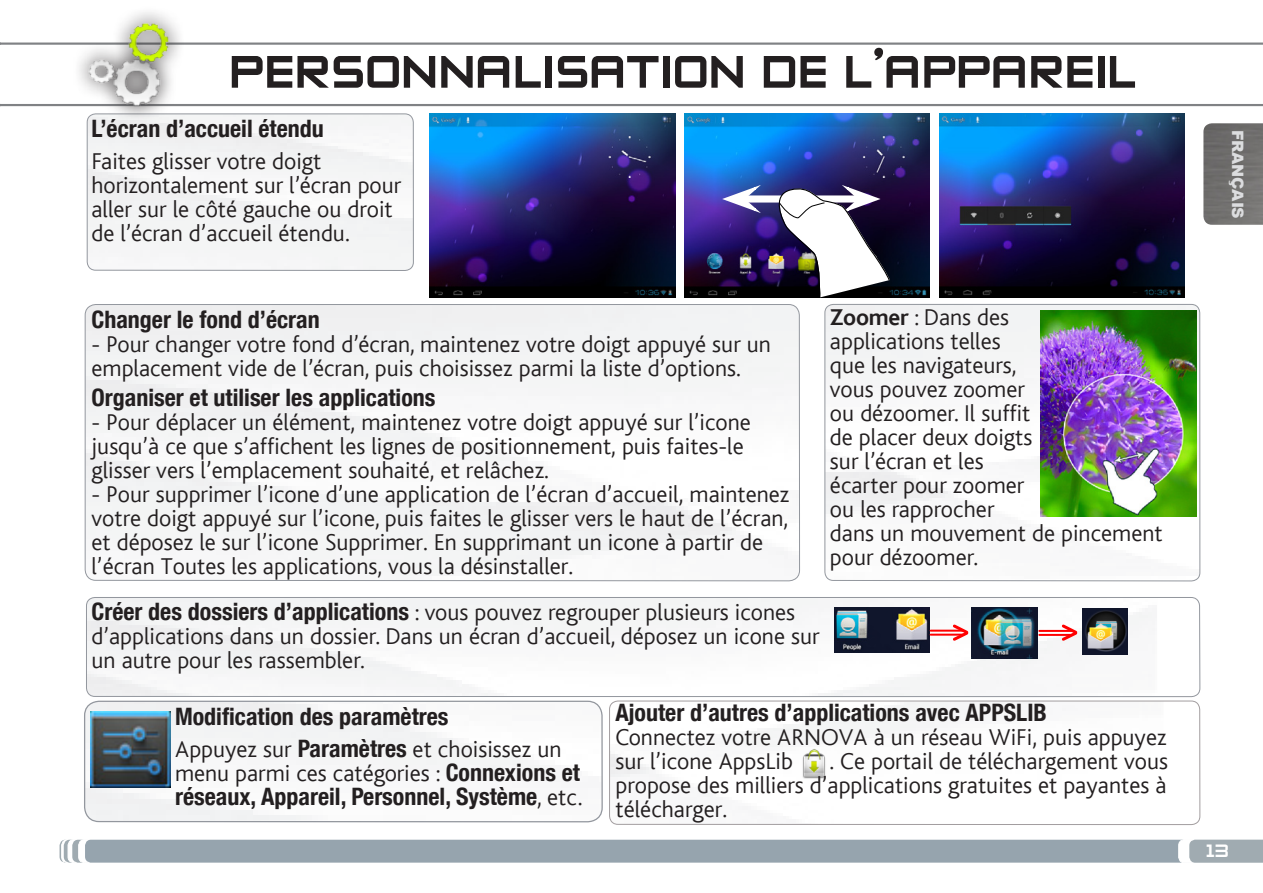
<style>
.page{position:relative;width:1263px;height:893px;background:#fff}
.page>*{position:absolute;margin:0;border:0;box-sizing:border-box;transform-origin:0 0}
.section_title{font:54px "Zero Twos";color:#231f20}
.t1{font:300 24px/24px "Bliss";color:#231f20}
.t2{font:700 condensed 24px/24px "Helvetica Neue LT Com";color:#231f20}
.t3{font:21px "Zero Twos";color:#fff}
.t4{font:900 15.6px "Arial";letter-spacing:-.01em;color:#dcdddf}
.s1{font-family:"Helvetica Neue LT Com";font-weight:700;font-stretch:condensed}
.s2{font-weight:700}
.s3{font-family:"Bliss";font-weight:300;font-stretch:normal}
</style>
<div class="page">
<svg style="left:60px;top:839px;width:1203px;height:24px;background:#9daab3"></svg>
<hr style="left:0;top:43px;width:1263px;height:2px;background:#808285">
<hr style="left:0;top:104px;width:1263px;height:2px;background:#808285">
<img style="left:826px;top:304px;width:374px;height:277px">
<div style="left:824px;top:304px;width:376px;height:277px;border:1px solid #93979e;border-radius:9px"></div>
<div style="left:87px;top:114px;width:327px;height:157px;border:1px solid #93979e;border-radius:9px"></div>
<img style="left:685px;top:114px;width:245px;height:183px">
<svg style="left:73px;top:12px;width:111px;height:110px"></svg>
<img style="left:87px;top:21px;width:83px;height:86px">
<img style="left:939px;top:114px;width:245px;height:183px">
<img style="left:85px;top:701px;width:517px;height:120px">
<div style="left:84px;top:701px;width:519px;height:121px;border:1px solid #93979e;border-radius:15px"></div>
<div style="left:609px;top:701px;width:591px;height:124px;border:1px solid #a29d9f;border-radius:9px"></div>
<img style="left:86px;top:597px;width:1066px;height:100px">
<div style="left:86px;top:597px;width:1114px;height:100px;border:1px solid #93979e;border-radius:9px"></div>
<img style="left:835px;top:607px;width:95px;height:45px">
<img style="left:971px;top:607px;width:67px;height:51px">
<img style="left:1082px;top:608px;width:45px;height:47px">
<hr style="left:930px;top:630px;width:33px;height:2px;background:#f00">
<hr style="left:930px;top:634px;width:33px;height:2px;background:#f00">
<hr style="left:1039px;top:630px;width:33px;height:2px;background:#f00">
<hr style="left:1039px;top:634px;width:33px;height:2px;background:#f00">
<svg style="left:1059px;top:622px;width:21px;height:21px"></svg>
<svg style="left:950px;top:622px;width:21px;height:21px"></svg>
<img style="left:90px;top:711px;width:80px;height:76px">
<img style="left:723px;top:182px;width:167px;height:116px">
<img style="left:430px;top:114px;width:245px;height:184px">
<img style="left:1203px;top:123px;width:60px;height:102px">
<img style="left:802px;top:749px;width:25px;height:30px">
<img style="left:1040px;top:311px;width:156px;height:206px">
<p class="section_title" style="left:230px;top:44px;width:909px">PERSONNALISATION DE L’APPAREIL</p>
<p class="t2" style="left:91px;top:116px;width:234px">L’écran d’accueil étendu</p>
<p class="t1" style="left:91px;top:150px;width:311px">Faites glisser votre doigt horizontalement sur l’écran pour aller sur le côté gauche ou droit de l’écran d’accueil étendu.</p>
<p class="t2" style="left:91px;top:308px;width:230px">Changer le fond d’écran</p>
<p class="t1" style="left:91px;top:333px;width:681px">- Pour changer votre fond d’écran, maintenez votre doigt appuyé sur un emplacement vide de l’écran, puis choisissez parmi la liste d’options.</p>
<p class="t2" style="left:91px;top:385px;width:346px">Organiser et utiliser les applications</p>
<p class="t1" style="left:91px;top:410px;width:661px">- Pour déplacer un élément, maintenez votre doigt appuyé sur l’icone jusqu’à ce que s’affichent les lignes de positionnement, puis faites-le glisser vers l’emplacement souhaité, et relâchez.</p>
<p class="t1" style="left:91px;top:482px;width:699px">- Pour supprimer l’icone d’une application de l’écran d’accueil, maintenez votre doigt appuyé sur l’icone, puis faites le glisser vers le haut de l’écran, et déposez le sur l’icone Supprimer. En supprimant un icone à partir de l’écran Toutes les applications, vous la désinstaller.</p>
<p class="t1" style="left:91px;top:600px;width:730px"><span class="s1">Créer des dossiers d’applications</span> : vous pouvez regrouper plusieurs icones d’applications dans un dossier. Dans un écran d’accueil, déposez un icone sur un autre pour les rassembler.</p>
<p class="t1" style="left:830px;top:306px;width:334px"><span class="s2">Zoomer</span> : Dans des<br>applications telles<br>que les navigateurs,<br>vous pouvez zoomer<br>ou dézoomer. Il suffit<br>de placer deux doigts<br>sur l’écran et les<br>écarter pour zoomer<br>ou les rapprocher<br>dans un mouvement de pincement pour dézoomer.</p>
<p class="t2" style="left:175px;top:704px;width:275px">Modification des paramètres</p>
<p class="t2" style="left:175px;top:737px;width:409px"><span class="s3">Appuyez sur</span> Paramètres <span class="s3">et choisissez un menu parmi ces catégories :</span> Connexions et réseaux, Appareil, Personnel, Système<span class="s3">, etc.</span></p>
<p class="t1" style="left:615px;top:701px;width:553px"><span class="s1">Ajouter d’autres d’applications avec APPSLIB<br></span>Connectez votre ARNOVA à un réseau WiFi, puis appuyez sur l’icone AppsLib</p>
<p class="t1" style="left:615px;top:749px;width:554px;text-align:justify;text-indent:214px">. Ce portail de téléchargement vous propose des milliers d’applications gratuites et payantes à télécharger.</p>
<p class="t4" style="left:1249px;top:130px;width:91px;rotate:90deg">FRANÇAIS</p>
<p class="t3" style="left:1206px;top:840px;width:24px">13</p>
</div>
